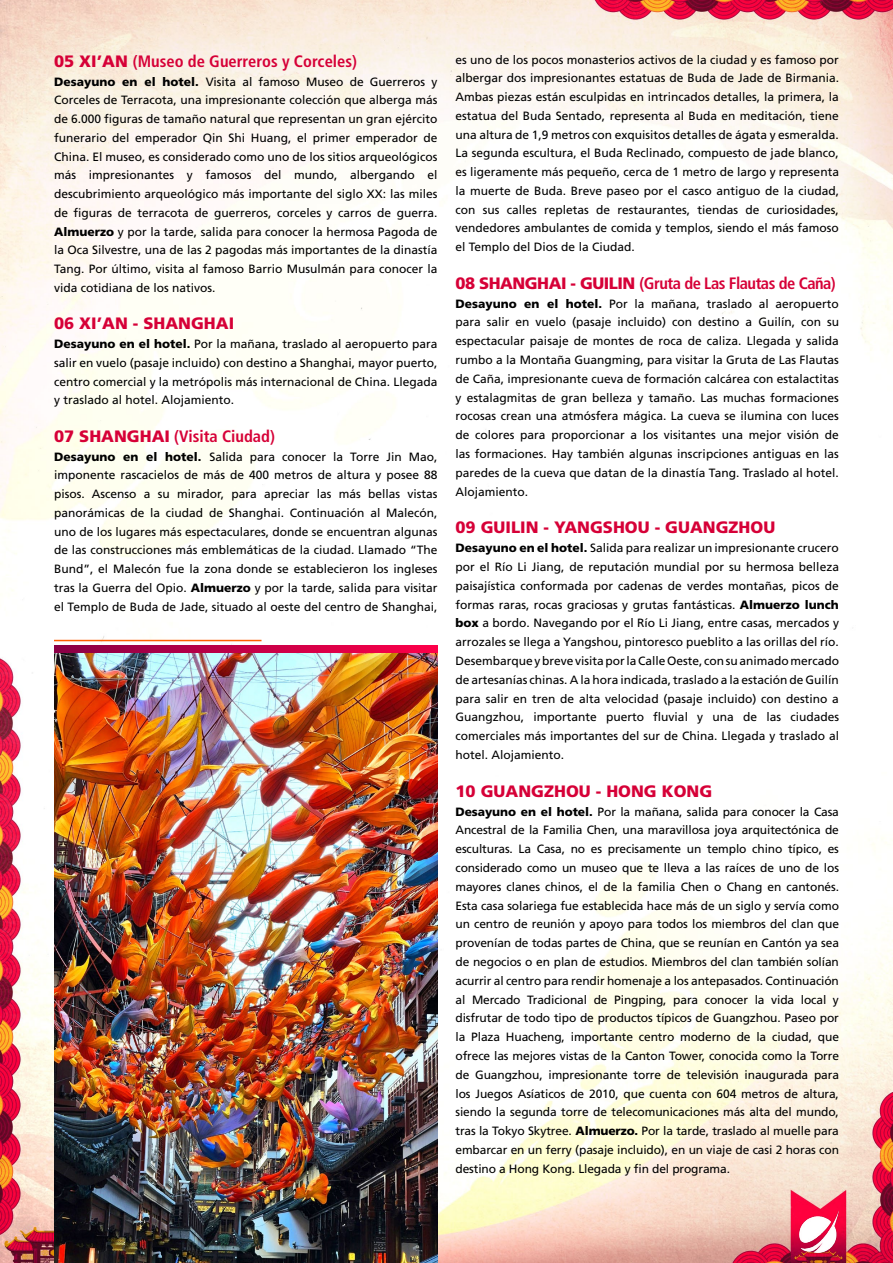
<style>
.page{position:relative;width:893px;height:1263px;background:#fff}
.page>*{position:absolute;margin:0;border:0;box-sizing:border-box;transform-origin:0 0}
.t1{font:900 16.5px "Frutiger";color:#d60037}
.t2{font:700 condensed 16.5px "Frutiger";color:#d60037}
.t3{font:700 condensed 16.5px "Frutiger";letter-spacing:-.03em;color:#d60037}
.t4{font:12px/18.8px "Frutiger";color:#000;text-align:justify}
.s1{font-weight:900;font-stretch:normal}
.s2{font-weight:900}
</style>
<div class="page">
<img style="left:0;top:0;width:893px;height:1263px">
<img style="left:800px;top:1210px;width:39px;height:43px">
<hr style="left:0;top:486px;width:1px;height:74px;background:#fff">
<img style="left:54px;top:652px;width:383px;height:611px">
<svg style="left:54px;top:645px;width:383px;height:7px;background:#c30047"></svg>
<hr style="left:54px;top:640px;width:208px;height:1px;background:#ff5e00">
<h1 class="t2" style="left:54px;top:51px;width:305px"><span class="s1">05 XI’AN</span> (Museo de Guerreros y Corceles)</h1>
<p class="t4" style="left:54px;top:72px;width:385px"><span class="s2">Desayuno en el hotel.</span> Visita al famoso Museo de Guerreros y Corceles de Terracota, una impresionante colección que alberga más de 6.000 figuras de tamaño natural que representan un gran ejército funerario del emperador Qin Shi Huang, el primer emperador de China. El museo, es considerado como uno de los sitios arqueológicos más impresionantes y famosos del mundo, albergando el descubrimiento arqueológico más importante del siglo XX: las miles de figuras de terracota de guerreros, corceles y carros de guerra.<br><span class="s2">Almuerzo</span> y por la tarde, salida para conocer la hermosa Pagoda de la Oca Silvestre, una de las 2 pagodas más importantes de la dinastía Tang. Por último, visita al famoso Barrio Musulmán para conocer la vida cotidiana de los nativos.</p>
<h1 class="t1" style="left:54px;top:314px;width:182px">06 XI’AN - SHANGHAI</h1>
<p class="t4" style="left:54px;top:334px;width:385px"><span class="s2">Desayuno en el hotel.</span> Por la mañana, traslado al aeropuerto para salir en vuelo (pasaje incluido) con destino a Shanghai, mayor puerto, centro comercial y la metrópolis más internacional de China. Llegada y traslado al hotel. Alojamiento.</p>
<h1 class="t2" style="left:54px;top:426px;width:222px"><span class="s1">07 SHANGHAI</span> (Visita Ciudad)</h1>
<p class="t4" style="left:54px;top:447px;width:385px"><span class="s2">Desayuno en el hotel.</span> Salida para conocer la Torre Jin Mao, imponente rascacielos de más de 400 metros de altura y posee 88 pisos. Ascenso a su mirador, para apreciar las más bellas vistas panorámicas de la ciudad de Shanghai. Continuación al Malecón, uno de los lugares más espectaculares, donde se encuentran algunas de las construcciones más emblemáticas de la ciudad. Llamado “The Bund”, el Malecón fue la zona donde se establecieron los ingleses tras la Guerra del Opio. <span class="s2">Almuerzo</span> y por la tarde, salida para visitar el Templo de Buda de Jade, situado al oeste del centro de Shanghai,</p>
<p class="t4" style="left:455px;top:50px;width:385px">es uno de los pocos monasterios activos de la ciudad y es famoso por albergar dos impresionantes estatuas de Buda de Jade de Birmania.<br>Ambas piezas están esculpidas en intrincados detalles, la primera, la estatua del Buda Sentado, representa al Buda en meditación, tiene una altura de 1,9 metros con exquisitos detalles de ágata y esmeralda.<br>La segunda escultura, el Buda Reclinado, compuesto de jade blanco, es ligeramente más pequeño, cerca de 1 metro de largo y representa la muerte de Buda. Breve paseo por el casco antiguo de la ciudad, con sus calles repletas de restaurantes, tiendas de curiosidades, vendedores ambulantes de comida y templos, siendo el más famoso el Templo del Dios de la Ciudad.</p>
<h1 class="t3" style="left:455px;top:273px;width:382px"><span class="s1">08 SHANGHAI - GUILIN</span> (Gruta de Las Flautas de Caña)</h1>
<p class="t4" style="left:455px;top:294px;width:385px"><span class="s2">Desayuno en el hotel.</span> Por la mañana, traslado al aeropuerto para salir en vuelo (pasaje incluido) con destino a Guilín, con su espectacular paisaje de montes de roca de caliza. Llegada y salida rumbo a la Montaña Guangming, para visitar la Gruta de Las Flautas de Caña, impresionante cueva de formación calcárea con estalactitas y estalagmitas de gran belleza y tamaño. Las muchas formaciones rocosas crean una atmósfera mágica. La cueva se ilumina con luces de colores para proporcionar a los visitantes una mejor visión de las formaciones. Hay también algunas inscripciones antiguas en las paredes de la cueva que datan de la dinastía Tang. Traslado al hotel.<br>Alojamiento.</p>
<h1 class="t1" style="left:455px;top:518px;width:321px">09 GUILIN - YANGSHOU - GUANGZHOU</h1>
<p class="t4" style="left:455px;top:538px;width:385px"><span class="s2">Desayuno en el hotel.</span> Salida para realizar un impresionante crucero por el Río Li Jiang, de reputación mundial por su hermosa belleza paisajística conformada por cadenas de verdes montañas, picos de formas raras, rocas graciosas y grutas fantásticas. <span class="s2">Almuerzo lunch box</span> a bordo. Navegando por el Río Li Jiang, entre casas, mercados y arrozales se llega a Yangshou, pintoresco pueblito a las orillas del río.<br>Desembarque y breve visita por la Calle Oeste, con su animado mercado de artesanías chinas. A la hora indicada, traslado a la estación de Guilín para salir en tren de alta velocidad (pasaje incluido) con destino a Guangzhou, importante puerto fluvial y una de las ciudades comerciales más importantes del sur de China. Llegada y traslado al hotel. Alojamiento.</p>
<h1 class="t1" style="left:455px;top:781px;width:258px">10 GUANGZHOU - HONG KONG</h1>
<p class="t4" style="left:455px;top:802px;width:385px"><span class="s2">Desayuno en el hotel.</span> Por la mañana, salida para conocer la Casa Ancestral de la Familia Chen, una maravillosa joya arquitectónica de esculturas. La Casa, no es precisamente un templo chino típico, es considerado como un museo que te lleva a las raíces de uno de los mayores clanes chinos, el de la familia Chen o Chang en cantonés.<br>Esta casa solariega fue establecida hace más de un siglo y servía como un centro de reunión y apoyo para todos los miembros del clan que provenían de todas partes de China, que se reunían en Cantón ya sea de negocios o en plan de estudios. Miembros del clan también solían acurrir al centro para rendir homenaje a los antepasados. Continuación al Mercado Tradicional de Pingping, para conocer la vida local y disfrutar de todo tipo de productos típicos de Guangzhou. Paseo por la Plaza Huacheng, importante centro moderno de la ciudad, que ofrece las mejores vistas de la Canton Tower, conocida como la Torre de Guangzhou, impresionante torre de televisión inaugurada para los Juegos Asíaticos de 2010, que cuenta con 604 metros de altura, siendo la segunda torre de telecomunicaciones más alta del mundo, tras la Tokyo Skytree. <span class="s2">Almuerzo.</span> Por la tarde, traslado al muelle para embarcar en un ferry (pasaje incluido), en un viaje de casi 2 horas con destino a Hong Kong. Llegada y fin del programa.</p>
</div>
